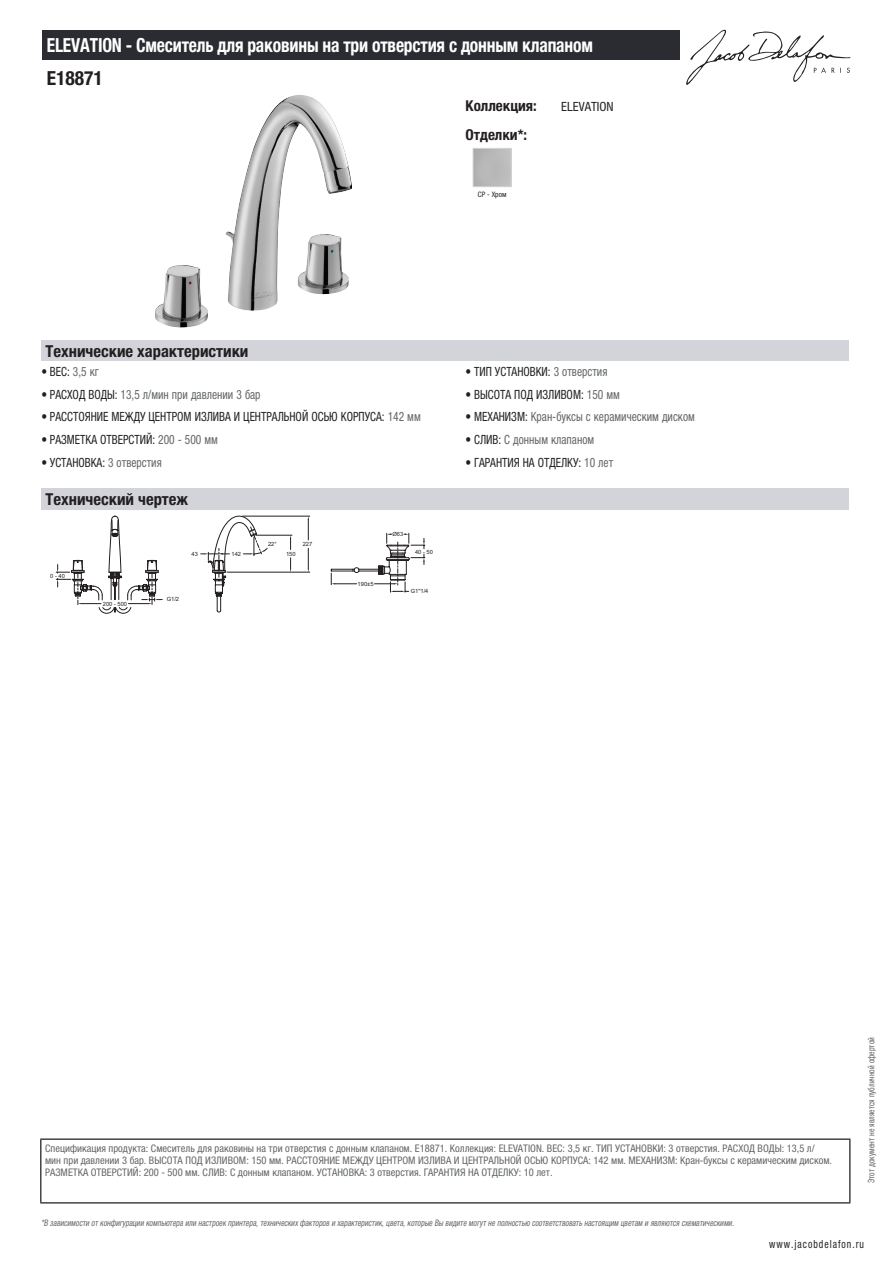
<style>
.page{position:relative;width:893px;height:1263px;background:#fff}
.page>*{position:absolute;margin:0;border:0;box-sizing:border-box;transform-origin:0 0}
.t1{font:700 condensed 19.5px "Helvetica Neue LTCYR";letter-spacing:-.01em;color:#fff;scale:.9 1}
.t2{font:700 condensed 19.5px "Helvetica Neue LTCYR";color:#231f20}
.t3{font:700 condensed 16.5px "Helvetica Neue LTCYR";color:#231f20}
.t4{font:700 condensed 15px "Helvetica Neue LTCYR";color:#231f20}
.t5{font:condensed 12.75px "Helvetica Neue LTCYR";color:#231f20;scale:.9 1}
.t6{font:condensed 12.75px "Helvetica Neue LTCYR";color:#626568;scale:.9 1}
.t7{font:condensed 12.75px "Helvetica Neue LTCYR";color:#231f20}
.t8{font:condensed 11.25px "Helvetica Neue LTCYR";letter-spacing:.1em;color:#231f20;scale:.87 1}
.t9{font:condensed 10.5px/12px "Helvetica Neue LTCYR";color:#626568}
.t10{font:italic condensed 9px "Helvetica Neue LTCYR";color:#626568;scale:.87 1}
.t11{font:condensed 9px "Helvetica Neue LTCYR";color:#626568;scale:.87 1}
.t12{font:condensed 7.5px "Helvetica Neue LTCYR";color:#231f20}
.t13{font:5.7px "Arial";color:#231f20}
.s1{color:#626568}
.s2{color:#231f20}
</style>
<div class="page">
<svg style="left:686px;top:30px;width:164px;height:55px"></svg>
<img style="left:155px;top:95px;width:197px;height:232px">
<div style="left:473px;top:148px;width:39px;height:39px;border:1px solid #d3d4da"></div>
<div style="left:41px;top:340px;width:808px;height:22px;background:#d3d4da"></div>
<div style="left:41px;top:488px;width:808px;height:21px;background:#d3d4da"></div>
<hr style="left:256px;top:535px;width:36px;height:1px;background:#231f20">
<svg style="left:290px;top:558px;width:1px;height:14px"></svg>
<svg style="left:290px;top:535px;width:1px;height:14px"></svg>
<hr style="left:227px;top:572px;width:83px;height:1px;background:#231f20">
<hr style="left:242px;top:516px;width:68px;height:1px;background:#231f20">
<svg style="left:308px;top:548px;width:1px;height:24px"></svg>
<svg style="left:308px;top:516px;width:1px;height:24px"></svg>
<svg style="left:56px;top:516px;width:212px;height:97px"></svg>
<svg style="left:331px;top:533px;width:94px;height:59px"></svg>
<div style="left:43px;top:30px;width:637px;height:30px;background:#2a2c32"></div>
<hr style="left:40px;top:1138px;width:810px;height:2px;background:#040503">
<hr style="left:40px;top:1140px;width:1px;height:62px;background:#040503">
<hr style="left:849px;top:1140px;width:1px;height:62px;background:#040503">
<hr style="left:40px;top:1202px;width:810px;height:1px;background:#040503">
<h1 class="t1" style="left:47px;top:34px;width:608px">ELEVATION - Смеситель для раковины на три отверстия с донным клапаном</h1>
<h1 class="t2" style="left:47px;top:67px;width:58px">E18871</h1>
<h3 class="t4" style="left:466px;top:97px;width:73px">Коллекция:</h3>
<p class="t7" style="left:561px;top:99px;width:54px">ELEVATION</p>
<h3 class="t4" style="left:466px;top:126px;width:63px">Отделки*:</h3>
<p class="t12" style="left:478px;top:190px;width:30px">CP - Хром</p>
<h2 class="t3" style="left:46px;top:342px;width:204px">Технические характеристики</h2>
<p class="t5" style="left:41px;top:364px;width:65px">• ВЕС: <span class="s1">3,5 кг</span></p>
<p class="t5" style="left:466px;top:364px;width:159px">• ТИП УСТАНОВКИ: <span class="s1">3 отверстия</span></p>
<p class="t6" style="left:41px;top:387px;width:245px"><span class="s2">• РАСХОД ВОДЫ:</span> 13,5 л/мин при давлении 3 бар</p>
<p class="t5" style="left:466px;top:387px;width:173px">• ВЫСОТА ПОД ИЗЛИВОМ: <span class="s1">150 мм</span></p>
<p class="t5" style="left:41px;top:410px;width:423px">• РАССТОЯНИЕ МЕЖДУ ЦЕНТРОМ ИЗЛИВА И ЦЕНТРАЛЬНОЙ ОСЬЮ КОРПУСА: <span class="s1">142 мм</span></p>
<p class="t6" style="left:466px;top:410px;width:256px"><span class="s2">• МЕХАНИЗМ:</span> Кран-буксы с керамическим диском</p>
<p class="t5" style="left:41px;top:432px;width:198px">• РАЗМЕТКА ОТВЕРСТИЙ: <span class="s1">200 - 500 мм</span></p>
<p class="t6" style="left:466px;top:432px;width:144px"><span class="s2">• СЛИВ:</span> С донным клапаном</p>
<p class="t5" style="left:41px;top:455px;width:135px">• УСТАНОВКА: <span class="s1">3 отверстия</span></p>
<p class="t5" style="left:466px;top:455px;width:166px">• ГАРАНТИЯ НА ОТДЕЛКУ: <span class="s1">10 лет</span></p>
<h2 class="t3" style="left:46px;top:490px;width:144px">Технический чертеж</h2>
<p class="t13" style="left:50px;top:572px;width:16px">0 - 40</p>
<p class="t13" style="left:103px;top:600px;width:26px">200 - 500</p>
<p class="t13" style="left:192px;top:550px;width:8px">43</p>
<p class="t13" style="left:231px;top:550px;width:11px">142</p>
<p class="t13" style="left:167px;top:596px;width:14px">G1/2</p>
<p class="t13" style="left:268px;top:541px;width:10px">22°</p>
<p class="t13" style="left:303px;top:540px;width:11px">227</p>
<p class="t13" style="left:286px;top:550px;width:11px">150</p>
<p class="t13" style="left:358px;top:580px;width:17px">190±5</p>
<p class="t13" style="left:392px;top:530px;width:12px">Ø63</p>
<p class="t13" style="left:415px;top:548px;width:19px">40 - 50</p>
<p class="t13" style="left:411px;top:587px;width:19px">G1"1/4</p>
<p class="t9" style="left:45px;top:1142px;width:788px">Спецификация продукта: Смеситель для раковины на три отверстия с донным клапаном. E18871. Коллекция: ELEVATION. ВЕС: 3,5 кг. ТИП УСТАНОВКИ: 3 отверстия. РАСХОД ВОДЫ: 13,5 л/ мин при давлении 3 бар. ВЫСОТА ПОД ИЗЛИВОМ: 150 мм. РАССТОЯНИЕ МЕЖДУ ЦЕНТРОМ ИЗЛИВА И ЦЕНТРАЛЬНОЙ ОСЬЮ КОРПУСА: 142 мм. МЕХАНИЗМ: Кран-буксы с керамическим диском.<br>РАЗМЕТКА ОТВЕРСТИЙ: 200 - 500 мм. СЛИВ: С донным клапаном. УСТАНОВКА: 3 отверстия. ГАРАНТИЯ НА ОТДЕЛКУ: 10 лет.</p>
<p class="t10" style="left:41px;top:1218px;width:800px">*В зависимости отконфигурации компьютера или настроек принтера,техническихфакторов и характеристик,цвета,которые Вы видите могутне полностью соответствоватьнастоящим цветам и являются схематическими.</p>
<p class="t11" style="left:866px;top:1183px;width:169px;rotate:-90deg">Этот документ не является публичной офертой</p>
<p class="t8" style="left:769px;top:1237px;width:110px">www.jacobdelafon.ru</p>
</div>
